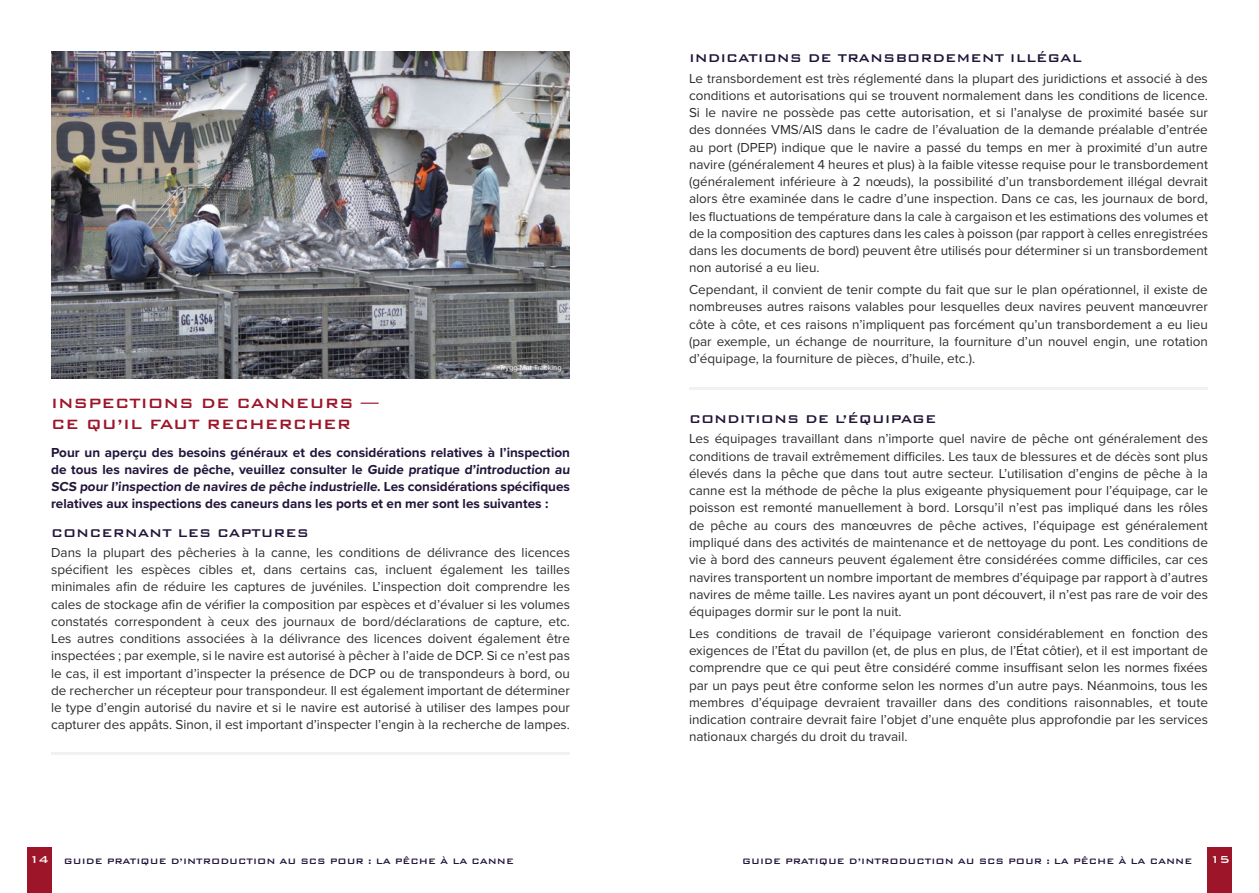
<style>
.page{position:relative;width:1259px;height:893px;background:#fff}
.page>*{position:absolute;margin:0;border:0;box-sizing:border-box;transform-origin:0 0}
.t1{font:500 18px/21px "Bank Gothic BT";color:#9d1529}
.t2{font:500 15px "Bank Gothic BT";color:#21153a}
.t3{font:13.5px/17.2px "Proxima Nova";color:#2e2d2e;text-align:justify}
.t4{font:700 13.5px/17.2px "Proxima Nova";color:#21153a}
.t5{font:500 13.5px "Bank Gothic BT";color:#fff}
.t6{font:500 10.5px "Bank Gothic BT";color:#21153a}
.t7{font:7.5px "Proxima Nova";color:#fff}
.s1{font-size:13.5px;color:#fff}
</style>
<div class="page">
<hr style="left:51px;top:752px;width:519px;height:3px;background:#f2f1ef">
<hr style="left:689px;top:387px;width:519px;height:3px;background:#f2f1ef">
<div style="left:1208px;top:847px;width:24px;height:46px;background:#9d1529"></div>
<div style="left:27px;top:847px;width:24px;height:46px;background:#9d1529"></div>
<img style="left:51px;top:51px;width:519px;height:327px">
<p class="t7" style="left:493px;top:362px;width:70px">©Trygg Mat Tracking</p>
<h1 class="t1" style="left:51px;top:392px;width:329px">INSPECTIONS DE CANNEURS —<br>CE QU’IL FAUT RECHERCHER</h1>
<p class="t4" style="left:51px;top:443px;width:522px">Pour un aperçu des besoins généraux et des considérations relatives à l’inspection de tous les navires de pêche, veuillez consulter le Guide pratique d’introduction au SCS pour l’inspection de navires de pêche industrielle. Les considérations spécifiques relatives aux inspections des caneurs dans les ports et en mer sont les suivantes :</p>
<p class="t2" style="left:51px;top:524px;width:259px">CONCERNANT LES CAPTURES</p>
<p class="t3" style="left:51px;top:543px;width:520px">Dans la plupart des pêcheries à la canne, les conditions de délivrance des licences spécifient les espèces cibles et, dans certains cas, incluent également les tailles minimales afin de réduire les captures de juvéniles. L’inspection doit comprendre les cales de stockage afin de vérifier la composition par espèces et d’évaluer si les volumes constatés correspondent à ceux des journaux de bord/déclarations de capture, etc.<br>Les autres conditions associées à la délivrance des licences doivent également être inspectées ; par exemple, si le navire est autorisé à pêcher à l’aide de DCP. Si ce n’est pas le cas, il est important d’inspecter la présence de DCP ou de transpondeurs à bord, ou de rechercher un récepteur pour transpondeur. Il est également important de déterminer le type d’engin autorisé du navire et si le navire est autorisé à utiliser des lampes pour capturer des appâts. Sinon, il est important d’inspecter l’engin à la recherche de lampes.</p>
<p class="t2" style="left:689px;top:50px;width:394px">INDICATIONS DE TRANSBORDEMENT ILLÉGAL</p>
<p class="t3" style="left:689px;top:69px;width:520px">Le transbordement est très réglementé dans la plupart des juridictions et associé à des conditions et autorisations qui se trouvent normalement dans les conditions de licence.<br>Si le navire ne possède pas cette autorisation, et si l’analyse de proximité basée sur des données VMS/AIS dans le cadre de l’évaluation de la demande préalable d’entrée au port (DPEP) indique que le navire a passé du temps en mer à proximité d’un autre navire (généralement 4 heures et plus) à la faible vitesse requise pour le transbordement (généralement inférieure à 2 nœuds), la possibilité d’un transbordement illégal devrait alors être examinée dans le cadre d’une inspection. Dans ce cas, les journaux de bord, les fluctuations de température dans la cale à cargaison et les estimations des volumes et de la composition des captures dans les cales à poisson (par rapport à celles enregistrées dans les documents de bord) peuvent être utilisés pour déterminer si un transbordement non autorisé a eu lieu.</p>
<p class="t3" style="left:689px;top:280px;width:520px">Cependant, il convient de tenir compte du fait que sur le plan opérationnel, il existe de nombreuses autres raisons valables pour lesquelles deux navires peuvent manœuvrer côte à côte, et ces raisons n’impliquent pas forcément qu’un transbordement a eu lieu (par exemple, un échange de nourriture, la fourniture d’un nouvel engin, une rotation d’équipage, la fourniture de pièces, d’huile, etc.).</p>
<p class="t2" style="left:689px;top:411px;width:249px">CONDITIONS DE L’ÉQUIPAGE</p>
<p class="t3" style="left:689px;top:430px;width:520px">Les équipages travaillant dans n’importe quel navire de pêche ont généralement des conditions de travail extrêmement difficiles. Les taux de blessures et de décès sont plus élevés dans la pêche que dans tout autre secteur. L’utilisation d’engins de pêche à la canne est la méthode de pêche la plus exigeante physiquement pour l’équipage, car le poisson est remonté manuellement à bord. Lorsqu’il n’est pas impliqué dans les rôles de pêche au cours des manœuvres de pêche actives, l’équipage est généralement impliqué dans des activités de maintenance et de nettoyage du pont. Les conditions de vie à bord des canneurs peuvent également être considérées comme difficiles, car ces navires transportent un nombre important de membres d’équipage par rapport à d’autres navires de même taille. Les navires ayant un pont découvert, il n’est pas rare de voir des équipages dormir sur le pont la nuit.</p>
<p class="t3" style="left:689px;top:624px;width:520px">Les conditions de travail de l’équipage varieront considérablement en fonction des exigences de l’État du pavillon (et, de plus en plus, de l’État côtier), et il est important de comprendre que ce qui peut être considéré comme insuffisant selon les normes fixées par un pays peut être conforme selon les normes d’un autre pays. Néanmoins, tous les membres d’équipage devraient travailler dans des conditions raisonnables, et toute indication contraire devrait faire l’objet d’une enquête plus approfondie par les services nationaux chargés du droit du travail.</p>
<p class="t6" style="left:29px;top:856px;width:486px"><span class="s1">14</span> GUIDE PRATIQUE D’INTRODUCTION AU SCS POUR : LA PÊCHE À LA CANNE</p>
<p class="t6" style="left:742px;top:856px;width:451px">GUIDE PRATIQUE D’INTRODUCTION AU SCS POUR : LA PÊCHE À LA CANNE</p>
<p class="t5" style="left:1210px;top:852px;width:21px">15</p>
</div>
